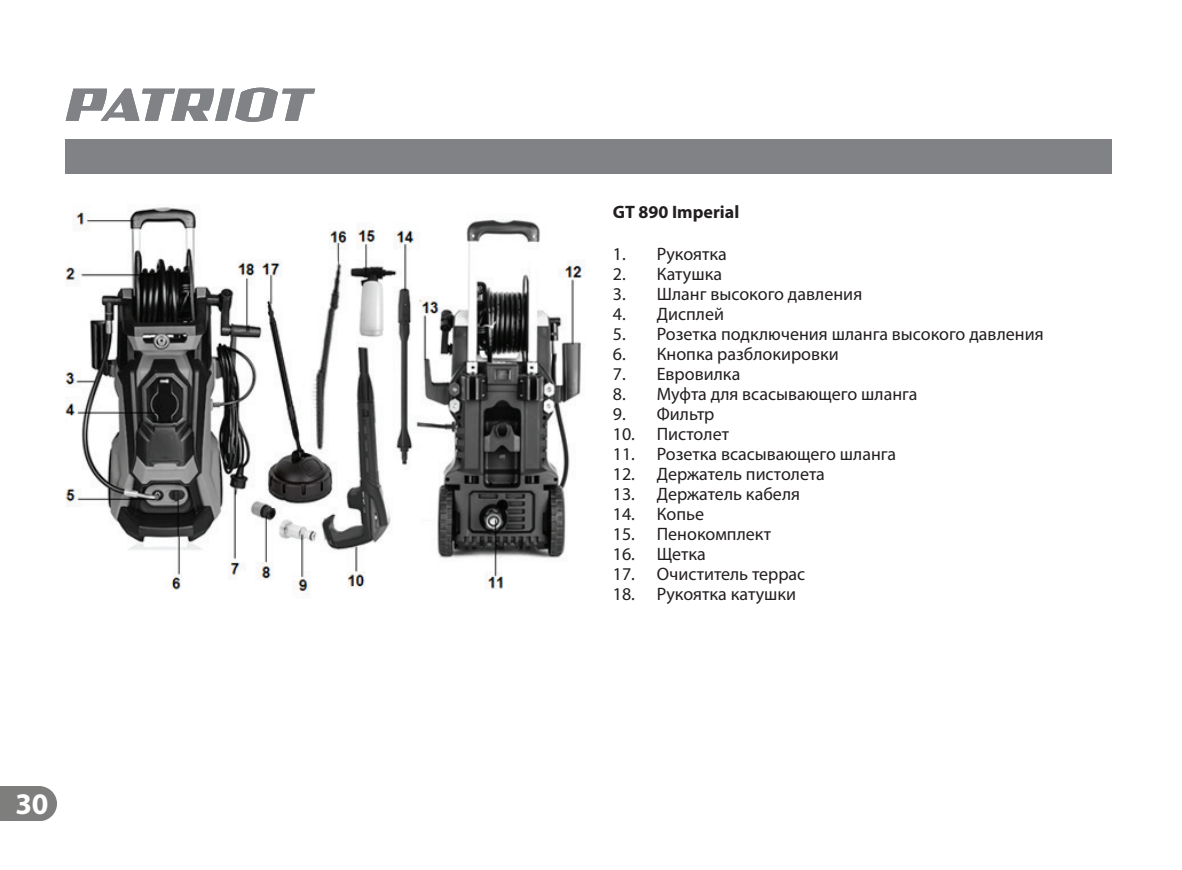
<style>
.page{position:relative;width:1182px;height:870px;background:#fff}
.page>*{position:absolute;margin:0;border:0;box-sizing:border-box;transform-origin:0 0}
.t1{font:700 30px "Myriad Pro";color:#fff}
.t2{font:18px "Myriad Pro";color:#231f20}
.t3{font:700 18px "Myriad Pro";color:#231f20}
</style>
<div class="page">
<div style="left:66px;top:140px;width:1046px;height:34px;background:#808285"></div>
<div style="left:0;top:786px;width:56px;height:34px;background:#7e7e7d"></div>
<svg style="left:66px;top:88px;width:249px;height:34px"></svg>
<img style="left:66px;top:205px;width:519px;height:390px">
<h1 class="t1" style="left:16px;top:786px;width:34px">30</h1>
<p class="t3" style="left:613px;top:202px;width:128px">GT 890 Imperial</p>
<p class="t2" style="left:613px;top:242px;width:116px">1. Рукоятка</p>
<p class="t2" style="left:613px;top:262px;width:111px">2. Катушка</p>
<p class="t2" style="left:613px;top:282px;width:251px">3. Шланг высокого давления</p>
<p class="t2" style="left:613px;top:302px;width:113px">4. Дисплей</p>
<p class="t2" style="left:613px;top:322px;width:432px">5. Розетка подключения шланга высокого давления</p>
<p class="t2" style="left:613px;top:342px;width:227px">6. Кнопка разблокировки</p>
<p class="t2" style="left:613px;top:362px;width:129px">7. Евровилка</p>
<p class="t2" style="left:613px;top:382px;width:306px">8. Муфта для всасывающего шланга</p>
<p class="t2" style="left:613px;top:402px;width:103px">9. Фильтр</p>
<p class="t2" style="left:613px;top:422px;width:118px">10. Пистолет</p>
<p class="t2" style="left:613px;top:442px;width:285px">11. Розетка всасывающего шланга</p>
<p class="t2" style="left:613px;top:462px;width:214px">12. Держатель пистолета</p>
<p class="t2" style="left:613px;top:482px;width:189px">13. Держатель кабеля</p>
<p class="t2" style="left:613px;top:502px;width:93px">14. Копье</p>
<p class="t2" style="left:613px;top:522px;width:160px">15. Пенокомплект</p>
<p class="t2" style="left:613px;top:542px;width:95px">16. Щетка</p>
<p class="t2" style="left:613px;top:562px;width:194px">17. Очиститель террас</p>
<p class="t2" style="left:613px;top:582px;width:185px">18. Рукоятка катушки</p>
</div>
